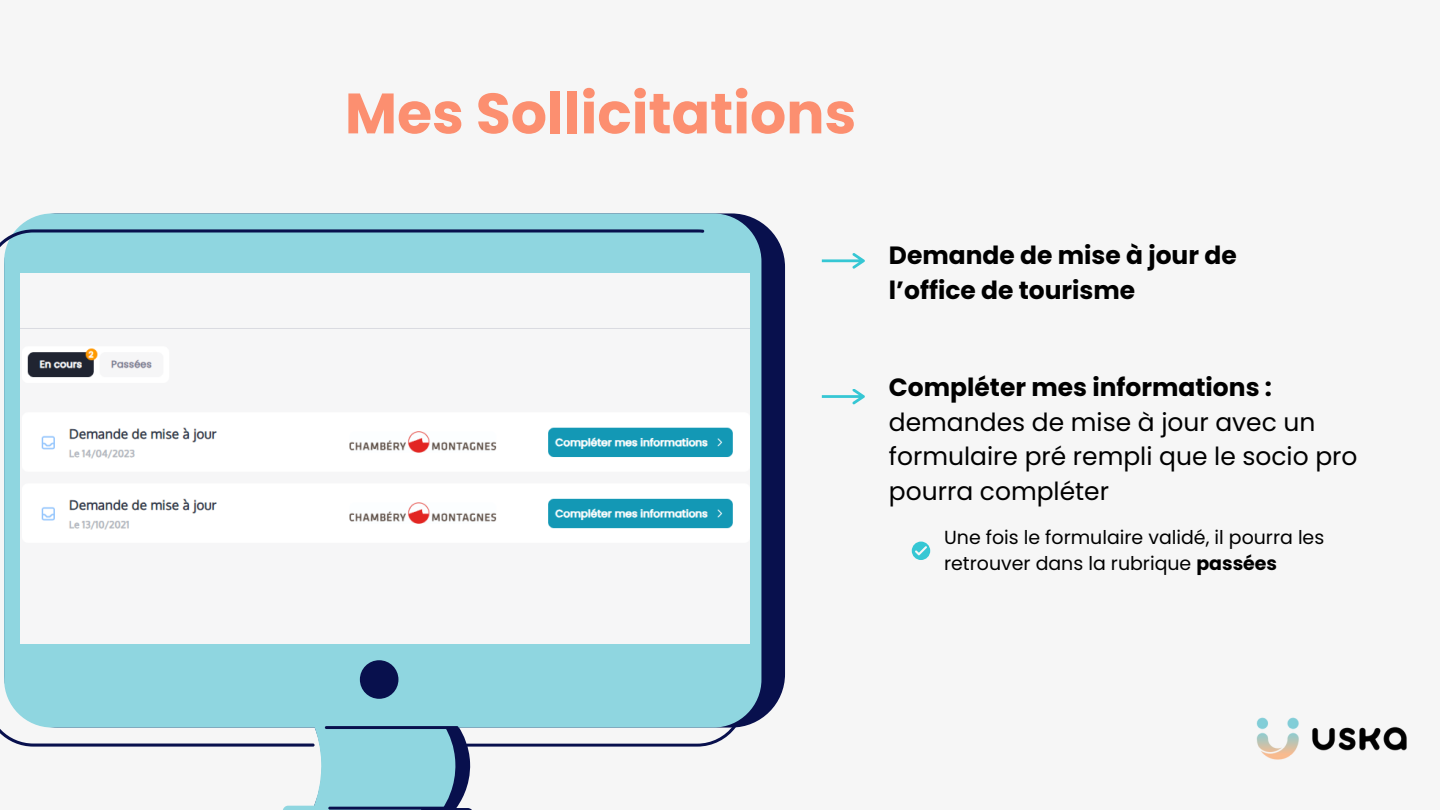
<style>
.page{position:relative;width:1440px;height:810px;background:#f6f6f6}
.page>*{position:absolute;margin:0;border:0;box-sizing:border-box;transform-origin:0 0}
.t1{font:700 56.9px "Poppins";color:#fc8f70}
.t2{font:25px/34.5px "Poppins";color:#000}
.t3{font:700 25px/34.5px "Poppins";color:#000}
.t4{font:19px/26.2px "Poppins";color:#000}
.s1{font-weight:700}
</style>
<div class="page">
<img style="left:1256px;top:717px;width:151px;height:43px">
<svg style="left:761px;top:222px;width:24px;height:497px;background:#18225a"></svg>
<svg style="left:17px;top:213px;width:744px;height:515px;background:#94d1dc"></svg>
<svg style="left:0;top:229px;width:737px;height:581px;fill:#8fd6e0"></svg>
<svg style="left:822px;top:253px;width:43px;height:16px"></svg>
<svg style="left:822px;top:389px;width:43px;height:15px"></svg>
<img style="left:21px;top:273px;width:728px;height:371px">
<svg style="left:912px;top:542px;width:18px;height:18px"></svg>
<p class="t1" style="left:345px;top:74px;width:513px">Mes Sollicitations</p>
<p class="t3" style="left:889px;top:238px;width:349px">Demande de mise à jour de l’office de tourisme</p>
<p class="t2" style="left:889px;top:370px;width:470px"><span class="s1">Compléter mes informations : </span>demandes de mise à jour avec un formulaire pré rempli que le socio pro pourra compléter</p>
<p class="t4" style="left:944px;top:524px;width:382px">Une fois le formulaire validé, il pourra les retrouver dans la rubrique <span class="s1">passées</span></p>
</div>
